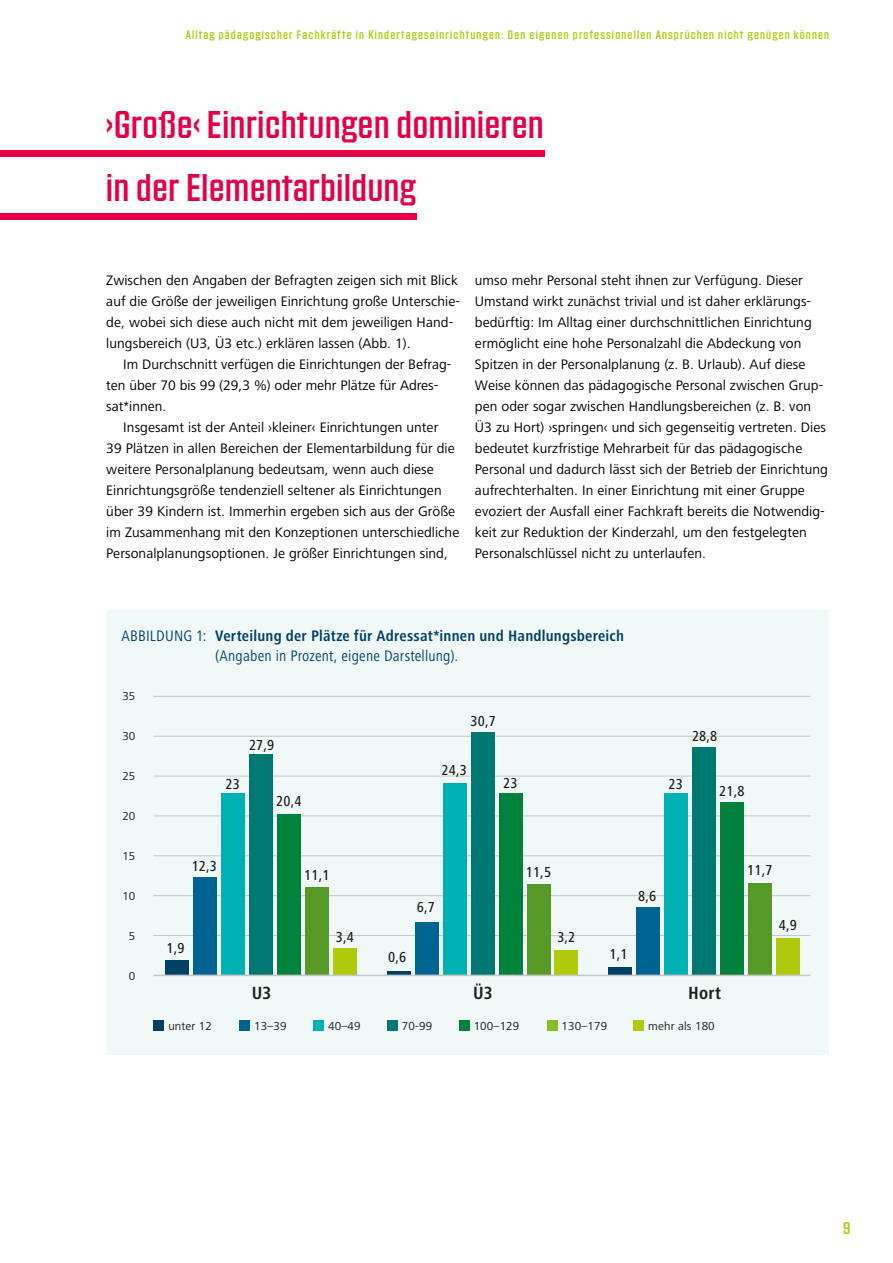
<style>
.page{position:relative;width:893px;height:1263px;background:#fff}
.page>*{position:absolute;margin:0;border:0;box-sizing:border-box;transform-origin:0 0}
.t1{font:37.5px/63px "Countach";letter-spacing:.02em;color:#e50046}
.t2{font:700 condensed 18.3px "Frutiger Next LT";letter-spacing:.01em;color:#1e1e1c}
.t3{font:16.5px "Countach";color:#afca0b}
.t4{font:700 condensed 15.75px/19.5px "Frutiger Next LT";letter-spacing:.015em;color:#004164}
.t5{font:500 condensed 15px "Frutiger Next LT";letter-spacing:.01em;color:#1e1e1c}
.t6{font:14.25px/21px "Frutiger Next LT";letter-spacing:.005em;color:#000}
.t7{font:12px "Countach";letter-spacing:.1em;color:#afca0b}
.t8{font:12px "Frutiger Next LT";letter-spacing:.01em;color:#1e1e1c}
.s1{font-weight:400}
</style>
<div class="page">
<div style="left:106px;top:610px;width:723px;height:445px;background:#f0f8f8"></div>
<hr style="left:153px;top:935px;width:658px;height:1px;background:#c6c6c6">
<hr style="left:153px;top:855px;width:658px;height:1px;background:#c6c6c6">
<hr style="left:153px;top:816px;width:658px;height:1px;background:#c6c6c6">
<hr style="left:153px;top:776px;width:658px;height:1px;background:#c6c6c6">
<hr style="left:153px;top:736px;width:658px;height:1px;background:#c6c6c6">
<hr style="left:153px;top:696px;width:658px;height:1px;background:#c6c6c6">
<hr style="left:153px;top:895px;width:658px;height:1px;background:#c6c6c6">
<div style="left:165px;top:960px;width:24px;height:15px;background:#004164"></div>
<div style="left:193px;top:877px;width:24px;height:98px;background:#006492"></div>
<div style="left:221px;top:793px;width:24px;height:182px;background:#00b1b3"></div>
<div style="left:249px;top:754px;width:24px;height:221px;background:#007872"></div>
<div style="left:277px;top:814px;width:24px;height:161px;background:#00823d"></div>
<div style="left:305px;top:887px;width:24px;height:88px;background:#579a28"></div>
<div style="left:333px;top:948px;width:24px;height:27px;background:#afca0b"></div>
<svg style="left:387px;top:971px;width:23px;height:4px"></svg>
<div style="left:415px;top:922px;width:23px;height:53px;background:#006492"></div>
<div style="left:443px;top:783px;width:23px;height:192px;background:#00b1b3"></div>
<div style="left:471px;top:732px;width:23px;height:243px;background:#007872"></div>
<div style="left:499px;top:793px;width:23px;height:182px;background:#00823d"></div>
<div style="left:527px;top:884px;width:23px;height:91px;background:#579a28"></div>
<div style="left:555px;top:950px;width:23px;height:25px;background:#afca0b"></div>
<div style="left:608px;top:967px;width:24px;height:8px;background:#004164"></div>
<div style="left:636px;top:907px;width:24px;height:68px;background:#006492"></div>
<div style="left:664px;top:793px;width:24px;height:182px;background:#00b1b3"></div>
<div style="left:692px;top:747px;width:24px;height:228px;background:#007872"></div>
<div style="left:720px;top:802px;width:24px;height:173px;background:#00823d"></div>
<div style="left:748px;top:883px;width:24px;height:92px;background:#579a28"></div>
<div style="left:776px;top:938px;width:24px;height:37px;background:#afca0b"></div>
<hr style="left:153px;top:975px;width:658px;height:1px;background:#c6c6c6">
<div style="left:154px;top:1020px;width:10px;height:11px;background:#004164"></div>
<div style="left:239px;top:1020px;width:11px;height:11px;background:#006492"></div>
<div style="left:313px;top:1020px;width:11px;height:11px;background:#00b1b3"></div>
<div style="left:387px;top:1020px;width:11px;height:11px;background:#007872"></div>
<div style="left:459px;top:1020px;width:10px;height:11px;background:#00823d"></div>
<div style="left:547px;top:1020px;width:10px;height:11px;background:#86bc25"></div>
<div style="left:633px;top:1020px;width:11px;height:11px;background:#afca0b"></div>
<div style="left:0;top:150px;width:544px;height:6px;background:#e50046"></div>
<div style="left:0;top:213px;width:416px;height:7px;background:#e50046"></div>
<p class="t7" style="left:186px;top:27px;width:645px">Alltag pädagogischer Fachkräfte in Kindertageseinrichtungen: Den eigenen professionellen Ansprüchen nicht genügen können</p>
<h1 class="t1" style="left:106px;top:91px;width:439px">›Große‹ Einrichtungen dominieren in der Elementarbildung</h1>
<p class="t6" style="left:106px;top:270px;width:355px">Zwischen den Angaben der Befragten zeigen sich mit Blick auf die Größe der jeweiligen Einrichtung große Unterschie&shy;de, wobei sich diese auch nicht mit dem jeweiligen Hand&shy;lungsbereich (U3, Ü3 etc.) erklären lassen (Abb. 1).</p>
<p class="t6" style="left:106px;top:354px;width:347px;text-indent:17px">Im Durchschnitt verfügen die Einrichtungen der Befrag&shy;ten über 70 bis 99 (29,3 %) oder mehr Plätze für Adres&shy;sat*innen.</p>
<p class="t6" style="left:106px;top:417px;width:355px;text-indent:17px">Insgesamt ist der Anteil ›kleiner‹ Einrichtungen unter<br>39 Plätzen in allen Bereichen der Elementarbildung für die weitere Personalplanung bedeutsam, wenn auch diese Einrichtungsgröße tendenziell seltener als Einrichtungen über 39 Kindern ist. Immerhin ergeben sich aus der Größe im Zusammenhang mit den Konzeptionen unterschiedliche Personalplanungsoptionen. Je größer Einrichtungen sind,</p>
<p class="t6" style="left:475px;top:270px;width:355px">umso mehr Personal steht ihnen zur Verfügung. Dieser Umstand wirkt zunächst trivial und ist daher erklärungs&shy;bedürftig: Im Alltag einer durchschnittlichen Einrichtung ermöglicht eine hohe Personalzahl die Abdeckung von Spitzen in der Personalplanung (z. B. Urlaub). Auf diese Weise können das pädagogische Personal zwischen Grup&shy;pen oder sogar zwischen Handlungsbereichen (z. B. von Ü3 zu Hort) ›springen‹ und sich gegenseitig vertreten. Dies bedeutet kurzfristige Mehrarbeit für das pädagogische Personal und dadurch lässt sich der Betrieb der Einrichtung aufrechterhalten. In einer Einrichtung mit einer Gruppe evoziert der Ausfall einer Fachkraft bereits die Notwendig&shy;keit zur Reduktion der Kinderzahl, um den festgelegten Personalschlüssel nicht zu unterlaufen.</p>
<p class="t4" style="left:215px;top:626px;width:410px;text-indent:-94px"><span class="s1">ABBILDUNG 1:</span> Verteilung der Plätze für Adressat*innen und Handlungsbereich <span class="s1">(Angaben in Prozent, eigene Darstellung).</span></p>
<p class="t8" style="left:122px;top:689px;width:15px">35</p>
<p class="t8" style="left:122px;top:729px;width:15px">30</p>
<p class="t8" style="left:122px;top:770px;width:15px">25</p>
<p class="t8" style="left:122px;top:810px;width:15px">20</p>
<p class="t8" style="left:122px;top:850px;width:15px">15</p>
<p class="t8" style="left:122px;top:890px;width:15px">10</p>
<p class="t8" style="left:129px;top:930px;width:8px">5</p>
<p class="t8" style="left:129px;top:970px;width:8px">0</p>
<p class="t5" style="left:225px;top:776px;width:16px">23</p>
<p class="t5" style="left:249px;top:737px;width:27px">27,9</p>
<p class="t5" style="left:276px;top:793px;width:27px">20,4</p>
<p class="t5" style="left:192px;top:857px;width:27px">12,3</p>
<p class="t5" style="left:167px;top:940px;width:20px">1,9</p>
<p class="t2" style="left:252px;top:983px;width:21px">U3</p>
<p class="t5" style="left:304px;top:866px;width:27px">11,1</p>
<p class="t5" style="left:336px;top:929px;width:20px">3,4</p>
<p class="t5" style="left:471px;top:713px;width:27px">30,7</p>
<p class="t5" style="left:441px;top:762px;width:27px">24,3</p>
<p class="t5" style="left:503px;top:775px;width:16px">23</p>
<p class="t5" style="left:692px;top:728px;width:27px">28,8</p>
<p class="t5" style="left:668px;top:776px;width:16px">23</p>
<p class="t5" style="left:719px;top:783px;width:27px">21,8</p>
<p class="t5" style="left:417px;top:899px;width:20px">6,7</p>
<p class="t5" style="left:388px;top:949px;width:20px">0,6</p>
<p class="t5" style="left:526px;top:863px;width:27px">11,5</p>
<p class="t5" style="left:557px;top:929px;width:20px">3,2</p>
<p class="t5" style="left:638px;top:887px;width:20px">8,6</p>
<p class="t5" style="left:610px;top:946px;width:20px">1,1</p>
<p class="t2" style="left:473px;top:983px;width:21px">Ü3</p>
<p class="t2" style="left:688px;top:983px;width:34px">Hort</p>
<p class="t5" style="left:747px;top:862px;width:27px">11,7</p>
<p class="t5" style="left:779px;top:917px;width:20px">4,9</p>
<p class="t8" style="left:168px;top:1019px;width:45px">unter 12</p>
<p class="t8" style="left:254px;top:1019px;width:34px">13–39</p>
<p class="t8" style="left:328px;top:1019px;width:34px">40–49</p>
<p class="t8" style="left:402px;top:1019px;width:32px">70-99</p>
<p class="t8" style="left:474px;top:1019px;width:47px">100–129</p>
<p class="t8" style="left:562px;top:1019px;width:47px">130–179</p>
<p class="t8" style="left:648px;top:1019px;width:68px">mehr als 180</p>
<p class="t3" style="left:843px;top:1217px;width:9px">9</p>
</div>
